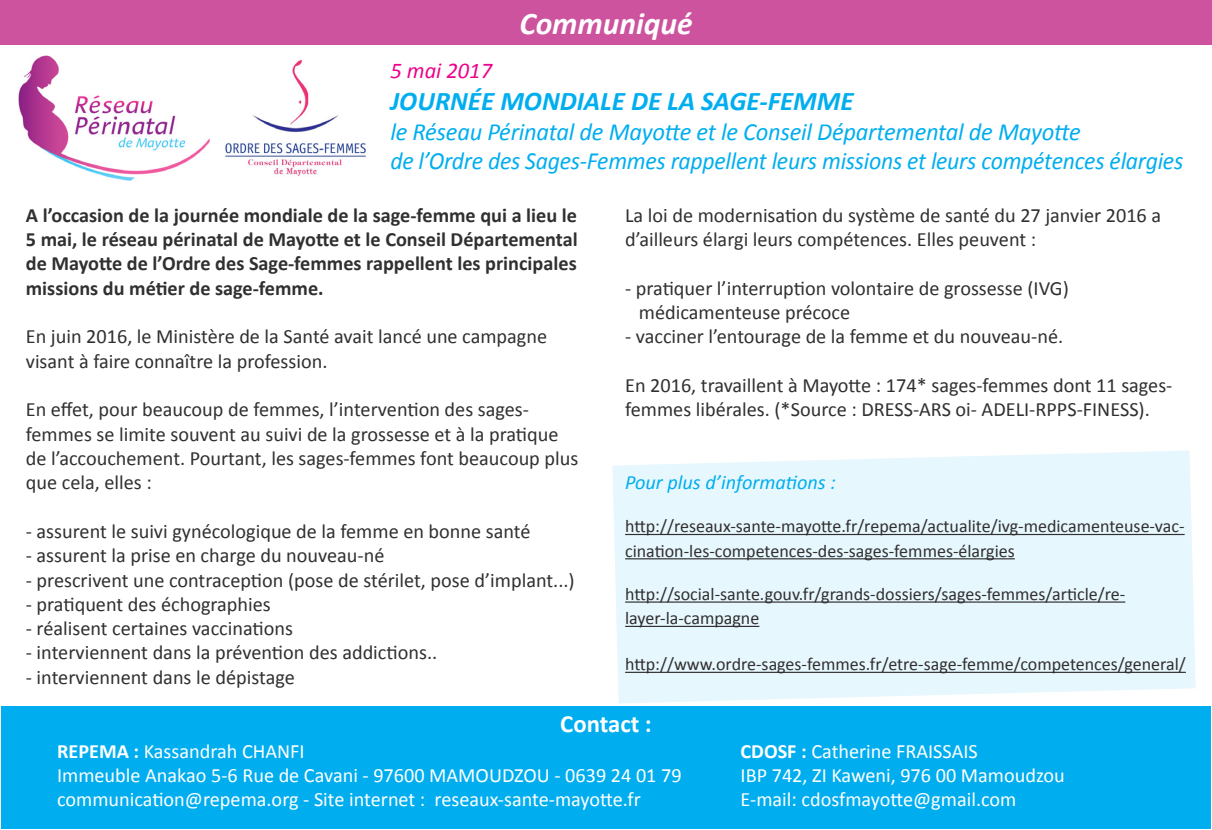
<style>
.page{position:relative;width:1212px;height:830px;background:#fff}
.page>*{position:absolute;margin:0;border:0;box-sizing:border-box;transform-origin:0 0}
.t1{font:italic 700 31.5px "Calibri";color:#fff}
.t2{font:italic 700 27px "Calibri";color:#00aeef}
.t3{font:italic 24.75px "Calibri";letter-spacing:-.01em;color:#00aeef;scale:.96 1}
.t4{font:italic 24.75px "Calibri";letter-spacing:-.01em;color:#00aeef}
.t5{font:700 24.75px "Calibri";color:#fff}
.t6{font:italic 22.5px "Calibri";color:#ed028c}
.t7{font:20.25px/24.3px "Calibri";color:#312f30}
.t8{font:20.25px "Calibri";color:#fff}
.t9{font:700 20.25px/24.3px "Calibri";color:#312f30;text-align:justify}
.t10{font:italic 20.25px "Calibri";color:#00aeef}
.t11{font:18px/24.3px "Calibri";color:#312f30}
.s1{font-weight:700}
</style>
<div class="page">
<svg style="left:612px;top:450px;width:584px;height:253px;background:#e6f5fb"></svg>
<img style="left:18px;top:56px;width:192px;height:125px">
<img style="left:225px;top:59px;width:141px;height:117px">
<div style="left:0;top:0;width:1212px;height:45px;background:#cd539f"></div>
<hr style="left:625px;top:533px;width:559px;height:2px;background:#312f30">
<hr style="left:625px;top:558px;width:390px;height:1px;background:#312f30">
<hr style="left:625px;top:601px;width:500px;height:1px;background:#312f30">
<hr style="left:625px;top:625px;width:134px;height:1px;background:#312f30">
<hr style="left:625px;top:671px;width:561px;height:1px;background:#312f30">
<div style="left:1px;top:706px;width:1210px;height:122px;background:#00aeef"></div>
<p class="t1" style="left:519px;top:4px;width:175px">Communiqué</p>
<p class="t6" style="left:390px;top:55px;width:103px">5 mai 2017</p>
<p class="t2" style="left:390px;top:84px;width:465px">JOURNÉE MONDIALE DE LA SAGE-FEMME</p>
<p class="t4" style="left:390px;top:114px;width:692px">le Réseau Périnatal de Mayotte et le Conseil Départemental de Mayotte</p>
<p class="t3" style="left:390px;top:144px;width:827px">de l’Ordre des Sages-Femmes rappellent leurs missions et leurs compétences élargies</p>
<p class="t9" style="left:26px;top:203px;width:553px">A l’occasion de la journée mondiale de la sage-femme qui a lieu le 5 mai, le réseau périnatal de Mayotte et le Conseil Départemental de Mayotte de l’Ordre des Sage-femmes rappellent les principales missions du métier de sage-femme.</p>
<p class="t7" style="left:26px;top:324px;width:523px">En juin 2016, le Ministère de la Santé avait lancé une campagne visant à faire connaître la profession.</p>
<p class="t7" style="left:26px;top:397px;width:554px">En effet, pour beaucoup de femmes, l’intervention des sages&shy;femmes se limite souvent au suivi de la grossesse et à la pratique de l’accouchement. Pourtant, les sages-femmes font beaucoup plus que cela, elles :</p>
<p class="t7" style="left:26px;top:519px;width:506px">- assurent le suivi gynécologique de la femme en bonne santé</p>
<p class="t7" style="left:26px;top:543px;width:360px">- assurent la prise en charge du nouveau-né</p>
<p class="t7" style="left:26px;top:567px;width:550px">- prescrivent une contraception (pose de stérilet, pose d’implant...)</p>
<p class="t7" style="left:26px;top:591px;width:246px">- pratiquent des échographies</p>
<p class="t7" style="left:26px;top:616px;width:269px">- réalisent certaines vaccinations</p>
<p class="t7" style="left:26px;top:640px;width:413px">- interviennent dans la prévention des addictions..</p>
<p class="t7" style="left:26px;top:664px;width:270px">- interviennent dans le dépistage</p>
<p class="t7" style="left:625px;top:203px;width:537px">La loi de modernisation du système de santé du 27 janvier 2016 a d’ailleurs élargi leurs compétences. Elles peuvent :</p>
<p class="t7" style="left:625px;top:276px;width:445px">- pratiquer l’interruption volontaire de grossesse (IVG)</p>
<p class="t7" style="left:639px;top:300px;width:213px">médicamenteuse précoce</p>
<p class="t7" style="left:625px;top:324px;width:440px">- vacciner l’entourage de la femme et du nouveau-né.</p>
<p class="t7" style="left:625px;top:373px;width:549px">En 2016, travaillent à Mayotte : 174* sages-femmes dont 11 sages&shy;femmes libérales. (*Source : DRESS-ARS oi- ADELI-RPPS-FINESS).</p>
<p class="t10" style="left:625px;top:468px;width:212px">Pour plus d’informations :</p>
<p class="t11" style="left:625px;top:514px;width:561px">http://reseaux-sante-mayotte.fr/repema/actualite/ivg-medicamenteuse-vac&shy;cination-les-competences-des-sages-femmes-élargies</p>
<p class="t11" style="left:625px;top:581px;width:502px">http://social-sante.gouv.fr/grands-dossiers/sages-femmes/article/re&shy;layer-la-campagne</p>
<p class="t11" style="left:625px;top:652px;width:562px">http://www.ordre-sages-femmes.fr/etre-sage-femme/competences/general/</p>
<p class="t5" style="left:560px;top:707px;width:93px">Contact :</p>
<p class="t8" style="left:57px;top:737px;width:249px"><span class="s1">REPEMA :</span> Kassandrah CHANFI</p>
<p class="t8" style="left:57px;top:762px;width:626px">Immeuble Anakao 5-6 Rue de Cavani - 97600 MAMOUDZOU - 0639 24 01 79</p>
<p class="t8" style="left:57px;top:786px;width:585px">communication@repema.org - Site internet : reseaux-sante-mayotte.fr</p>
<p class="t8" style="left:740px;top:737px;width:239px"><span class="s1">CDOSF :</span> Catherine FRAISSAIS</p>
<p class="t8" style="left:740px;top:762px;width:326px">IBP 742, ZI Kaweni, 976 00 Mamoudzou</p>
<p class="t8" style="left:740px;top:786px;width:277px">E-mail: cdosfmayotte@gmail.com</p>
</div>
